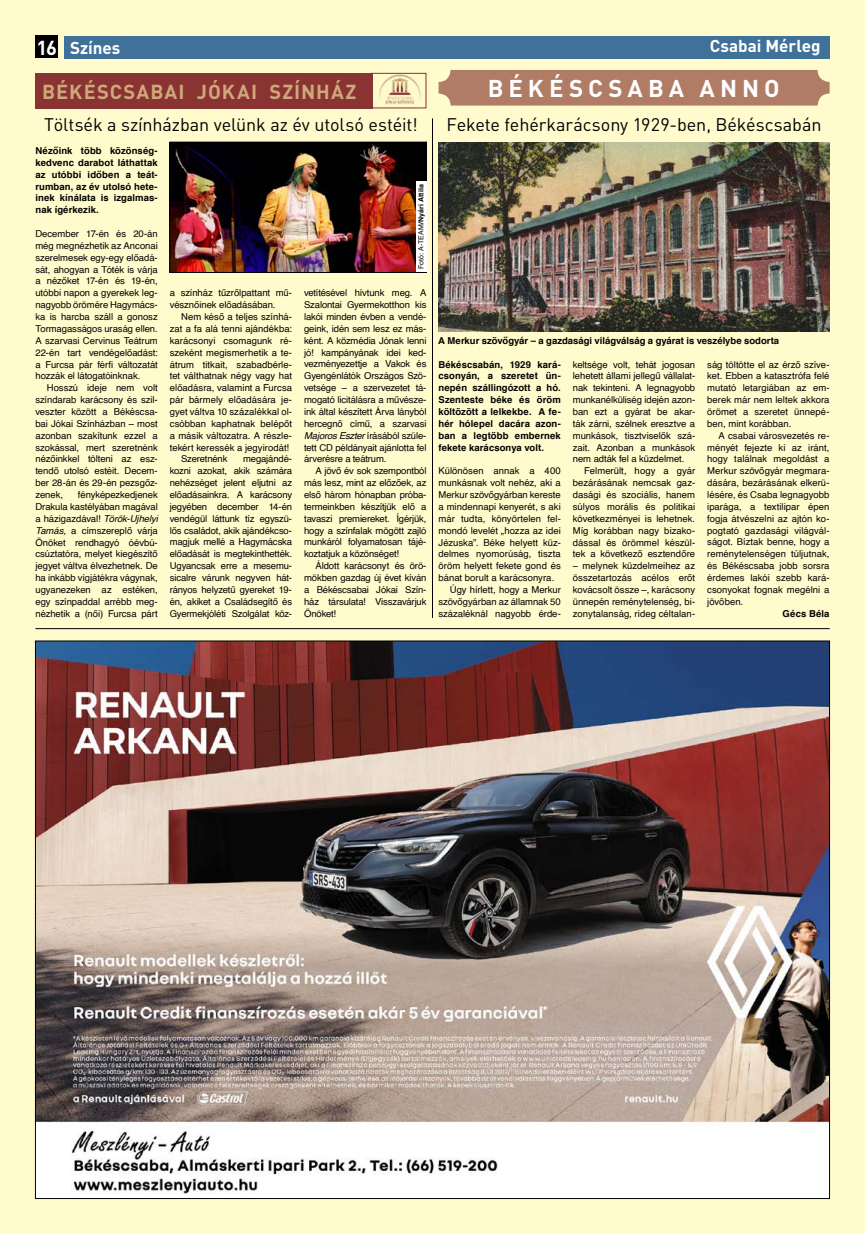
<style>
.page{position:relative;width:865px;height:1234px;background:#fff}
.page>*{position:absolute;margin:0;border:0;box-sizing:border-box;transform-origin:0 0}
.t1{font:700 24px "DIN Pro";letter-spacing:.21em;color:#fff}
.t2{font:700 20px "DIN Pro";letter-spacing:.05em;color:#cea87a}
.t3{font:18px "DIN Pro";letter-spacing:-.005em;color:#000}
.t4{font:700 17px "DIN Pro";color:#fff}
.t5{font:9.5px/11.9px "Helvetica";color:#000;text-align:justify}
.t6{font:700 9.5px/11.9px "Helvetica";letter-spacing:.005em;color:#000;text-align:justify}
.t7{font:700 7px "Helvetica";letter-spacing:.02em;color:#000}
.s1{font-size:20px}
.s2{font-style:italic}
.s3{font-weight:400}
</style>
<div class="page">
<div style="left:0;top:0;width:865px;height:1233px;background:#fffbcc"></div>
<div style="left:35px;top:35px;width:23px;height:23px;background:#000"></div>
<hr style="left:35px;top:628px;width:794px;height:1px;background:#000">
<div style="left:64px;top:36px;width:765px;height:23px;background:#407299"></div>
<img style="left:37px;top:642px;width:791px;height:554px">
<div style="left:438px;top:70px;width:391px;height:35px;background:#b17c65;border-radius:12px"></div>
<div style="left:35px;top:73px;width:338px;height:35px;background:#8a3333"></div>
<img style="left:370px;top:72px;width:57px;height:36px">
<div style="left:370px;top:73px;width:56px;height:35px;border:1px solid #8a3333"></div>
<hr style="left:432px;top:118px;width:1px;height:499px;background:#000">
<img style="left:438px;top:142px;width:391px;height:190px">
<img style="left:172px;top:144px;width:252px;height:126px">
<div style="left:170px;top:142px;width:256px;height:130px;border:1px solid #000"></div>
<div style="left:415px;top:181px;width:11px;height:91px;background:#fff"></div>
<h3 class="t4" style="left:36px;top:36px;width:85px"><span class="s1">16</span> Színes</h3>
<h3 class="t4" style="left:710px;top:35px;width:112px">Csabai Mérleg</h3>
<h2 class="t2" style="left:42px;top:78px;width:316px">BÉKÉSCSABAI JÓKAI SZÍNHÁZ</h2>
<h1 class="t1" style="left:488px;top:72px;width:293px">BÉKÉSCSABA ANNO</h1>
<h3 class="t3" style="left:44px;top:112px;width:375px">Töltsék a színházban velünk az év utolsó estéit!</h3>
<h3 class="t3" style="left:446px;top:112px;width:376px">Fekete fehérkarácsony 1929-ben, Békéscsabán</h3>
<p class="t6" style="left:35px;top:145px;width:124px">Nézőink több közönség&shy;kedvenc darabot láthattak az utóbbi időben a teát&shy;rumban, az év utolsó hete&shy;inek kínálata is izgalmas&shy;nak ígérkezik.</p>
<p class="t5" style="left:35px;top:228px;width:124px">December 17-én és 20-án még megnézhetik az Anconai szerelmesek egy-egy előadá&shy;sát, ahogyan a Tóték is várja a nézőket 17-én és 19-én, utóbbi napon a gyerekek leg&shy;nagyobb örömére Hagymács&shy;ka is harcba száll a gonosz Tormagasságos uraság ellen.<br>A szarvasi Cervinus Teátrum 22-én tart vendégelőadást: a Furcsa pár férfi változatát hozzák el látogatóinknak.</p>
<p class="t5" style="left:35px;top:382px;width:124px;text-indent:11px">Hosszú ideje nem volt színdarab karácsony és szil&shy;veszter között a Békéscsa&shy;bai Jókai Színházban – most azonban szakítunk ezzel a szokással, mert szeretnénk nézőinkkel tölteni az esz&shy;tendő utolsó estéit. Decem&shy;ber 28-án és 29-én pezsgőz&shy;zenek,</p>
<p class="t5" style="left:35px;top:489px;width:124px;text-indent:43px">fényképezkedjenek Drakula kastélyában magával a házigazdával! <span class="s2">Török-Ujhelyi Tamás,</span> a címszereplő várja Önöket rendhagyó óévbú&shy;csúztatóra, melyet kiegészítő jegyet váltva élvezhetnek. De ha inkább vígjátékra vágynak, ugyanezeken az estéken, egy színpaddal arrébb meg&shy;nézhetik a (női) Furcsa párt</p>
<p class="t5" style="left:170px;top:287px;width:124px">a színház tűzrőlpattant mű&shy;vésznőinek előadásában.</p>
<p class="t5" style="left:181px;top:311px;width:112px">Nem késő a teljes színhá-</p>
<p class="t5" style="left:170px;top:323px;width:124px">zat a fa alá tenni ajándékba:</p>
<p class="t5" style="left:170px;top:335px;width:124px">karácsonyi csomagunk ré-</p>
<p class="t5" style="left:170px;top:346px;width:124px">szeként megismerhetik a te-</p>
<p class="t5" style="left:170px;top:358px;width:124px">átrum titkait, szabadbérle-</p>
<p class="t5" style="left:170px;top:370px;width:124px">tet válthatnak négy vagy hat</p>
<p class="t5" style="left:170px;top:382px;width:124px">előadásra, valamint a Furcsa</p>
<p class="t5" style="left:170px;top:394px;width:124px">pár bármely előadására je-</p>
<p class="t5" style="left:170px;top:406px;width:124px">gyet váltva 10 százalékkal ol-</p>
<p class="t5" style="left:170px;top:418px;width:124px">csóbban kaphatnak belépőt</p>
<p class="t5" style="left:170px;top:429px;width:124px">a másik változatra. A részle-</p>
<p class="t5" style="left:170px;top:441px;width:121px">tekért keressék a jegyirodát!</p>
<p class="t5" style="left:181px;top:453px;width:48px">Szeretnénk</p>
<p class="t5" style="left:170px;top:453px;width:124px;text-indent:73px">megajándé&shy;kozni azokat, akik számára nehézséget jelent eljutni az előadásainkra. A karácsony jegyében december 14-én vendégül láttunk tíz egyszü&shy;lős családot, akik ajándékcso&shy;magjuk mellé a Hagymácska előadását is megtekinthették.<br>Ugyancsak erre a mesemu&shy;sicalre várunk negyven hát&shy;rányos helyzetű gyereket 19- én, akiket a Családsegítő és Gyermekjóléti Szolgálat köz-</p>
<p class="t7" style="left:415px;top:269px;width:86px;rotate:-90deg"><span class="s3">Fotó: A-TEAM</span>/Nyári Attila</p>
<p class="t5" style="left:304px;top:287px;width:124px">vetítésével hívtunk meg. A Szalontai Gyermekotthon kis lakói minden évben a vendé&shy;geink, idén sem lesz ez más&shy;ként. A közmédia Jónak lenni jó! kampányának idei ked&shy;vezményezettje a Vakok és Gyengénlátók Országos Szö&shy;vetsége – a szervezetet tá&shy;mogató licitálásra a művésze&shy;ink által készített Árva lányból hercegnő című, a szarvasi <span class="s2">Majoros Eszter</span> írásából szüle&shy;tett CD példányait ajánlotta fel árverésre a teátrum.</p>
<p class="t5" style="left:304px;top:465px;width:124px;text-indent:11px">A jövő év sok szempontból más lesz, mint az előzőek, az első három hónapban próba&shy;termeinkben készítjük elő a tavaszi premiereket. Ígérjük, hogy a színfalak mögött zajló munkáról folyamatosan tájé&shy;koztatjuk a közönséget!</p>
<p class="t5" style="left:304px;top:560px;width:124px;text-indent:11px">Áldott karácsonyt és örö&shy;mökben gazdag új évet kíván a Békéscsabai Jókai Szín&shy;ház társulata! Visszavárjuk Önöket!</p>
<p class="t6" style="left:438px;top:334px;width:342px">A Merkur szövőgyár – a gazdasági világválság a gyárat is veszélybe sodorta</p>
<p class="t6" style="left:438px;top:358px;width:124px">Békéscsabán, 1929 kará&shy;csonyán, a szeretet ün&shy;nepén szállingózott a hó.<br>Szenteste béke és öröm költözött a lelkekbe. A fe&shy;hér hólepel dacára azon&shy;ban a legtöbb embernek fekete karácsonya volt.</p>
<p class="t5" style="left:438px;top:465px;width:124px">Különösen annak a 400</p>
<p class="t5" style="left:438px;top:477px;width:124px">munkásnak volt nehéz, aki a</p>
<p class="t5" style="left:438px;top:489px;width:124px">Merkur szövőgyárban kereste</p>
<p class="t5" style="left:438px;top:501px;width:124px">a mindennapi kenyerét, s aki</p>
<p class="t5" style="left:438px;top:512px;width:124px">már tudta, könyörtelen fel-</p>
<p class="t5" style="left:438px;top:524px;width:124px">mondó levelét „hozza az idei</p>
<p class="t5" style="left:438px;top:536px;width:124px">Jézuska”. Béke helyett küz-</p>
<p class="t5" style="left:438px;top:548px;width:124px">delmes nyomorúság, tiszta</p>
<p class="t5" style="left:438px;top:560px;width:124px">öröm helyett fekete gond és</p>
<p class="t5" style="left:438px;top:572px;width:117px">bánat borult a karácsonyra.</p>
<p class="t5" style="left:450px;top:584px;width:112px">Úgy hírlett, hogy a Merkur</p>
<p class="t5" style="left:438px;top:595px;width:124px">szövőgyárban az államnak 50</p>
<p class="t5" style="left:438px;top:607px;width:124px">százaléknál nagyobb érde-</p>
<p class="t5" style="left:707px;top:358px;width:124px">ság töltötte el az érző szíve&shy;ket. Ebben a katasztrófa felé mutató letargiában az em&shy;berek már nem leltek akkora örömet a szeretet ünnepé&shy;ben, mint korábban.</p>
<p class="t5" style="left:707px;top:429px;width:124px;text-indent:11px">A csabai városvezetés re&shy;ményét fejezte ki az iránt, hogy találnak megoldást a Merkur szövőgyár megmara&shy;dására, bezárásának elkerü&shy;lésére, és Csaba legnagyobb iparága, a textilipar épen fogja átvészelni az ajtón ko&shy;pogtató gazdasági világvál&shy;ságot. Bíztak benne, hogy a reménytelenségen túljutnak, és Békéscsaba jobb sorsra érdemes lakói szebb kará&shy;csonyokat fognak megélni a jövőben.</p>
<p class="t6" style="left:782px;top:607px;width:48px">Gécs Béla</p>
<p class="t5" style="left:573px;top:358px;width:124px">keltsége volt, tehát jogosan lehetett állami jellegű vállalat&shy;nak tekinteni. A legnagyobb munkanélküliség idején azon&shy;ban ezt a gyárat be akar&shy;ták zárni, szélnek eresztve a munkások, tisztviselők szá&shy;zait. Azonban a munkások nem adták fel a küzdelmet.</p>
<p class="t5" style="left:573px;top:465px;width:124px;text-indent:11px">Felmerült, hogy a gyár bezárásának nemcsak gaz&shy;dasági és szociális, hanem súlyos morális és politikai következményei is lehetnek.<br>Míg korábban nagy bizako&shy;dással és örömmel készül&shy;tek a következő esztendőre</p>
<p class="t5" style="left:573px;top:560px;width:124px">– melynek küzdelmeihez az összetartozás acélos erőt kovácsolt össze –, karácsony ünnepén reménytelenség, bi&shy;zonytalanság, rideg céltalan-</p>
</div>
